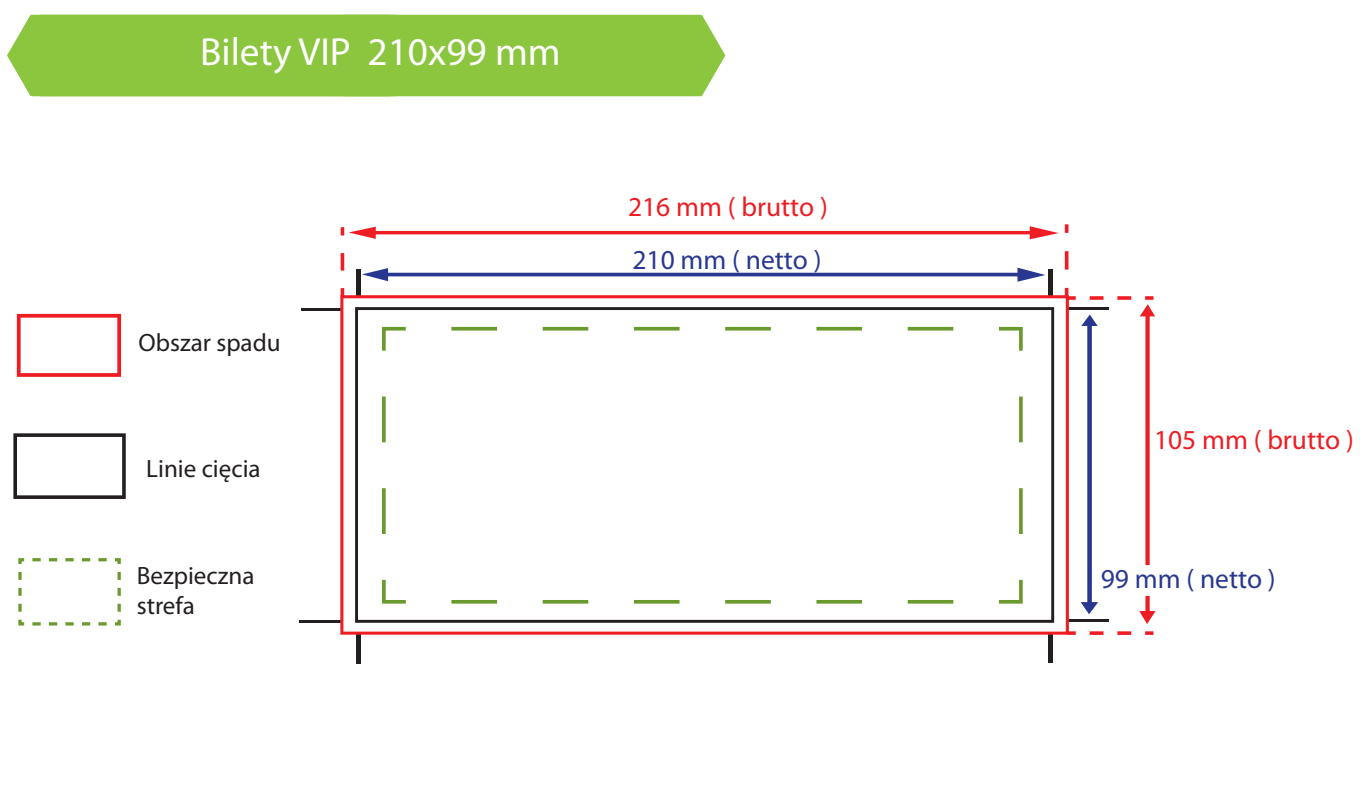
<style>
.page{position:relative;width:1360px;height:800px;background:#fff}
.page>*{position:absolute;margin:0;border:0;box-sizing:border-box;transform-origin:0 0}
.t1{font:39.4px "Myriad Pro";color:#fff}
.t2{font:27.4px "Myriad Pro";color:#ee1d23}
.t3{font:27.4px "Myriad Pro";color:#283890}
.t4{font:25px/30.2px "Myriad Pro";color:#231f20}
</style>
<div class="page">
<hr style="left:302px;top:308px;width:40px;height:2px;background:#231f20">
<hr style="left:356px;top:269px;width:4px;height:29px;background:#231f20">
<hr style="left:1048px;top:269px;width:4px;height:28px;background:#231f20">
<hr style="left:1048px;top:632px;width:4px;height:30px;background:#231f20">
<hr style="left:299px;top:620px;width:42px;height:3px;background:#231f20">
<hr style="left:356px;top:633px;width:4px;height:31px;background:#231f20">
<svg style="left:340px;top:295px;width:729px;height:340px"></svg>
<svg style="left:1065px;top:251px;width:3px;height:19px"></svg>
<svg style="left:1065px;top:224px;width:3px;height:9px"></svg>
<svg style="left:341px;top:288px;width:3px;height:8px"></svg>
<svg style="left:341px;top:226px;width:718px;height:56px"></svg>
<svg style="left:1065px;top:288px;width:91px;height:336px"></svg>
<svg style="left:1067px;top:631px;width:9px;height:4px"></svg>
<svg style="left:1090px;top:631px;width:42px;height:4px"></svg>
<svg style="left:1145px;top:631px;width:9px;height:4px"></svg>
<div style="left:1102px;top:565px;width:96px;height:31px;background:#fff"></div>
<div style="left:7px;top:15px;width:718px;height:81px;background:#8bc63e"></div>
<svg style="left:17px;top:314px;width:104px;height:63px"></svg>
<svg style="left:13px;top:433px;width:113px;height:66px"></svg>
<svg style="left:18px;top:558px;width:103px;height:68px"></svg>
<h1 class="t1" style="left:200px;top:28px;width:362px">Bilety VIP 210x99 mm</h1>
<p class="t4" style="left:139px;top:327px;width:144px">Obszar spadu</p>
<p class="t4" style="left:146px;top:453px;width:116px">Linie cięcia</p>
<p class="t4" style="left:137px;top:560px;width:119px">Bezpieczna strefa</p>
<p class="t2" style="left:628px;top:190px;width:201px">216 mm ( brutto )</p>
<p class="t3" style="left:633px;top:242px;width:191px">210 mm ( netto )</p>
<p class="t2" style="left:1154px;top:423px;width:201px">105 mm ( brutto )</p>
<p class="t3" style="left:1101px;top:562px;width:176px">99 mm ( netto )</p>
</div>
